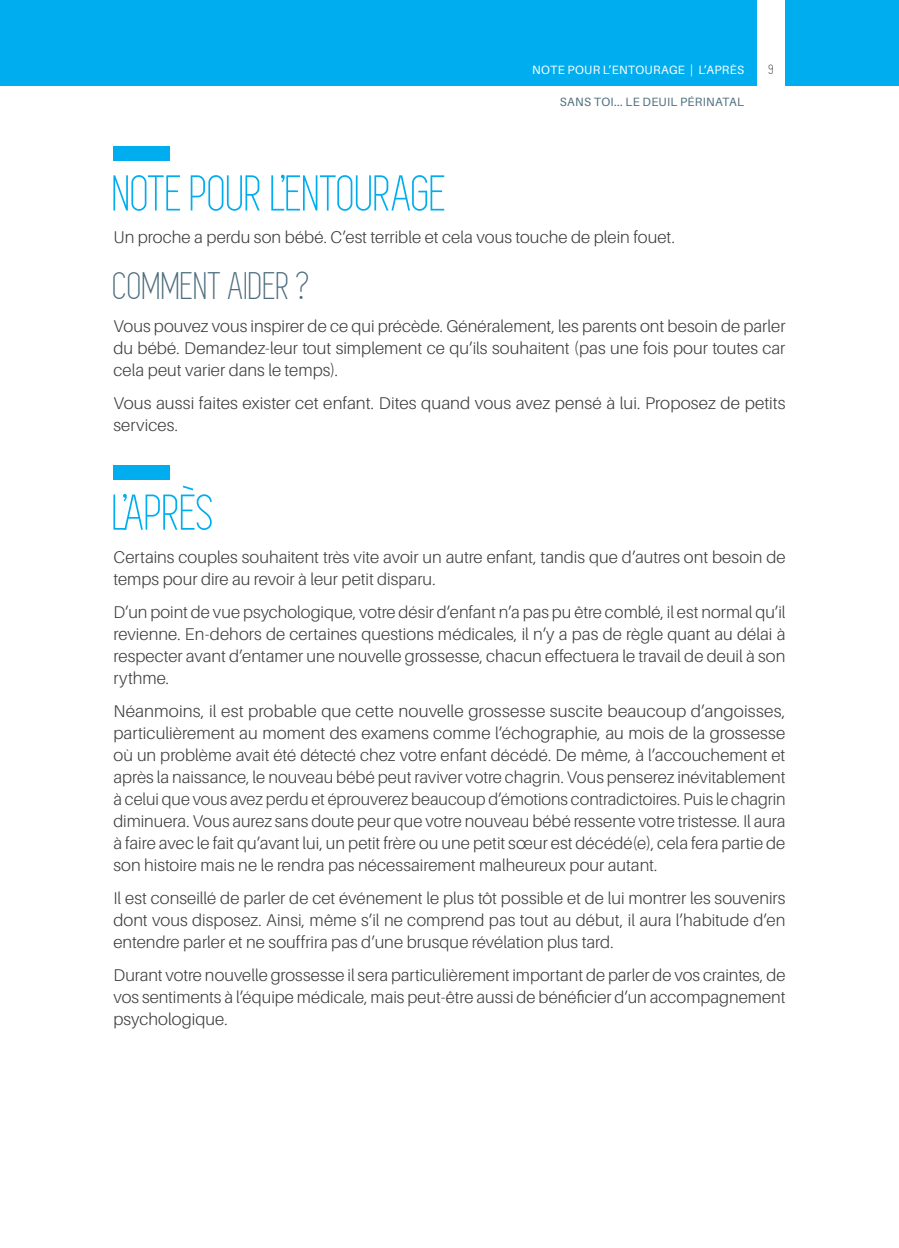
<style>
.page{position:relative;width:899px;height:1248px;background:#fff}
.page>*{position:absolute;margin:0;border:0;box-sizing:border-box;transform-origin:0 0}
.BODY{font:52px "Simplifica";color:#00aeef}
.BODY-2{font:40px "Simplifica";letter-spacing:.01em;color:#4d6d7e}
.BODY-3{font:300 17px/22px "Aileron";color:#3e3e3f;text-align:justify}
.t1{font:14px "Simplifica";color:#231f20}
.t2{font:12px "Aileron";letter-spacing:.025em;color:#fff}
.t3{font:12px "Aileron";letter-spacing:.025em;color:#4d6d7e}
</style>
<div class="page">
<div style="left:0;top:0;width:28px;height:85px;background:#00aeef"></div>
<div style="left:28px;top:0;width:729px;height:85px;background:#00aeef"></div>
<div style="left:785px;top:0;width:114px;height:85px;background:#00aeef"></div>
<div style="left:113px;top:147px;width:57px;height:14px;background:#00aeef"></div>
<div style="left:113px;top:466px;width:57px;height:14px;background:#00aeef"></div>
<p class="t2" style="left:532px;top:63px;width:213px">NOTE POUR L’ENTOURAGE | L’APRÈS</p>
<p class="t1" style="left:769px;top:62px;width:7px">9</p>
<p class="t3" style="left:560px;top:95px;width:186px">SANS TOI... LE DEUIL PÉRINATAL</p>
<p class="BODY" style="left:113px;top:166px;width:335px">NOTE POUR L’ENTOURAGE</p>
<p class="BODY-3" style="left:113px;top:227px;width:563px">Un proche a perdu son bébé. C’est terrible et cela vous touche de plein fouet.</p>
<p class="BODY-2" style="left:113px;top:264px;width:199px">COMMENT AIDER?</p>
<p class="BODY-3" style="left:113px;top:315px;width:673px">Vous pouvez vous inspirer de ce qui précède. Généralement, les parents ont besoin de parler du bébé. Demandez-leur tout simplement ce qu’ils souhaitent (pas une fois pour toutes car cela peut varier dans le temps).</p>
<p class="BODY-3" style="left:113px;top:392px;width:673px">Vous aussi faites exister cet enfant. Dites quand vous avez pensé à lui. Proposez de petits services.</p>
<p class="BODY" style="left:113px;top:485px;width:103px">L’APRÈS</p>
<p class="BODY-3" style="left:113px;top:546px;width:673px">Certains couples souhaitent très vite avoir un autre enfant, tandis que d’autres ont besoin de temps pour dire au revoir à leur petit disparu.</p>
<p class="BODY-3" style="left:113px;top:601px;width:673px">D’un point de vue psychologique, votre désir d’enfant n’a pas pu être comblé, il est normal qu’il revienne. En-dehors de certaines questions médicales, il n’y a pas de règle quant au délai à respecter avant d’entamer une nouvelle grossesse, chacun effectuera le travail de deuil à son rythme.</p>
<p class="BODY-3" style="left:113px;top:700px;width:673px">Néanmoins, il est probable que cette nouvelle grossesse suscite beaucoup d’angoisses, particulièrement au moment des examens comme l’échographie, au mois de la grossesse où un problème avait été détecté chez votre enfant décédé. De même, à l’accouchement et après la naissance, le nouveau bébé peut raviver votre chagrin. Vous penserez inévitablement à celui que vous avez perdu et éprouverez beaucoup d’émotions contradictoires. Puis le chagrin diminuera. Vous aurez sans doute peur que votre nouveau bébé ressente votre tristesse. Il aura à faire avec le fait qu’avant lui, un petit frère ou une petit sœur est décédé(e), cela fera partie de son histoire mais ne le rendra pas nécessairement malheureux pour autant.</p>
<p class="BODY-3" style="left:113px;top:887px;width:673px">Il est conseillé de parler de cet événement le plus tôt possible et de lui montrer les souvenirs dont vous disposez. Ainsi, même s’il ne comprend pas tout au début, il aura l’habitude d’en entendre parler et ne souffrira pas d’une brusque révélation plus tard.</p>
<p class="BODY-3" style="left:113px;top:964px;width:673px">Durant votre nouvelle grossesse il sera particulièrement important de parler de vos craintes, de vos sentiments à l’équipe médicale, mais peut-être aussi de bénéficier d’un accompagnement psychologique.</p>
</div>
